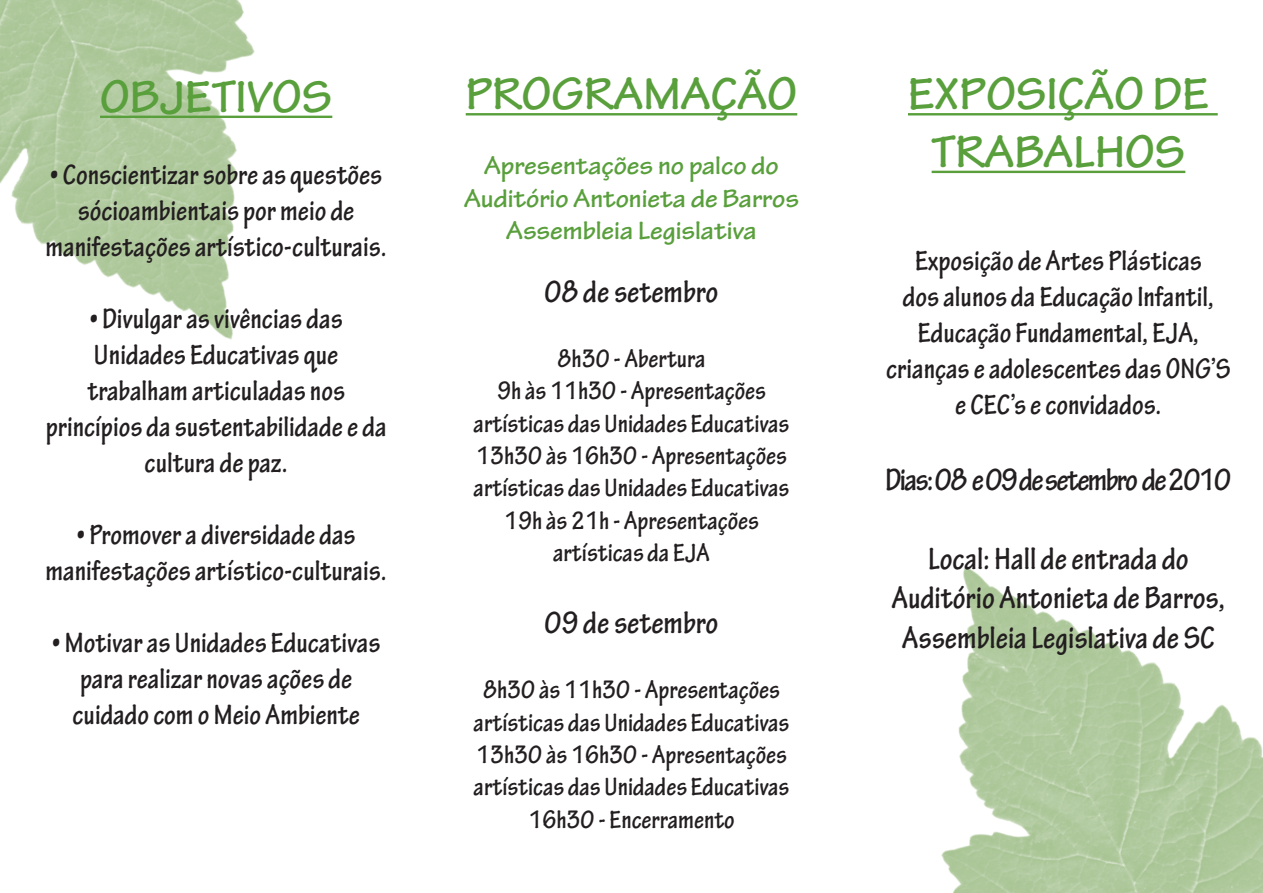
<style>
.page{position:relative;width:1263px;height:893px;background:#fff}
.page>*{position:absolute;margin:0;border:0;box-sizing:border-box;transform-origin:0 0}
.t1{font:700 48px/57.6px "Tekton Pro";color:#599f3c;text-align:center}
.t2{font:700 condensed 33px/39.6px "Tekton Pro";color:#231f20;text-align:center}
.t3{font:700 condensed 33px "Tekton Pro";letter-spacing:-.05em;color:#231f20}
.t4{font:700 condensed 30px/36px "Tekton Pro";color:#231f20;text-align:center}
.t5{font:700 condensed 27px/32.4px "Tekton Pro";color:#231f20;text-align:center}
.t6{font:700 27px/32.4px "Tekton Pro";color:#599f3c;text-align:center}
</style>
<div class="page">
<img style="left:0;top:0;width:333px;height:340px">
<img style="left:941px;top:567px;width:322px;height:326px">
<hr style="left:100px;top:116px;width:232px;height:2px;background:#599f3c">
<hr style="left:466px;top:113px;width:331px;height:2px;background:#599f3c">
<hr style="left:908px;top:113px;width:310px;height:2px;background:#599f3c">
<hr style="left:932px;top:171px;width:253px;height:2px;background:#599f3c">
<h1 class="t1" style="left:100px;top:69px;width:234px">OBJETIVOS</h1>
<p class="t4" style="left:46px;top:157px;width:343px">• Conscientizar sobre as questões sócioambientais por meio de manifestações artístico-culturais.</p>
<p class="t4" style="left:46px;top:301px;width:342px">• Divulgar as vivências das<br>Unidades Educativas que trabalham articuladas nos princípios da sustentabilidade e da cultura de paz.</p>
<p class="t4" style="left:46px;top:517px;width:343px">• Promover a diversidade das manifestações artístico-culturais.</p>
<p class="t4" style="left:52px;top:625px;width:330px">• Motivar as Unidades Educativas para realizar novas ações de cuidado com o Meio Ambiente</p>
<h1 class="t1" style="left:466px;top:66px;width:333px">PROGRAMAÇÃO</h1>
<p class="t6" style="left:464px;top:150px;width:336px">Apresentações no palco do<br>Auditório Antonieta de Barros<br>Assembleia Legislativa</p>
<p class="t2" style="left:544px;top:273px;width:175px">08 de setembro</p>
<p class="t5" style="left:474px;top:343px;width:317px">8h30 - Abertura<br>9h às 11h30 - Apresentações artísticas das Unidades Educativas<br>13h30 às 16h30 - Apresentações artísticas das Unidades Educativas<br>19h às 21h - Apresentações artísticas da EJA</p>
<p class="t2" style="left:544px;top:604px;width:175px">09 de setembro</p>
<p class="t5" style="left:474px;top:674px;width:317px">8h30 às 11h30 - Apresentações artísticas das Unidades Educativas<br>13h30 às 16h30 - Apresentações artísticas das Unidades Educativas<br>16h30 - Encerramento</p>
<h1 class="t1" style="left:908px;top:66px;width:302px">EXPOSIÇÃO DE<br>TRABALHOS</h1>
<p class="t4" style="left:886px;top:243px;width:346px">Exposição de Artes Plásticas<br>dos alunos da Educação Infantil,<br>Educação Fundamental, EJA, crianças e adolescentes das ONG’S e CEC’s e convidados.</p>
<p class="t3" style="left:886px;top:460px;width:347px">Dias: 08 e 09 de setembro de 2010</p>
<p class="t2" style="left:892px;top:539px;width:335px">Local: Hall de entrada do<br>Auditório Antonieta de Barros,<br>Assembleia Legislativa de SC</p>
</div>
